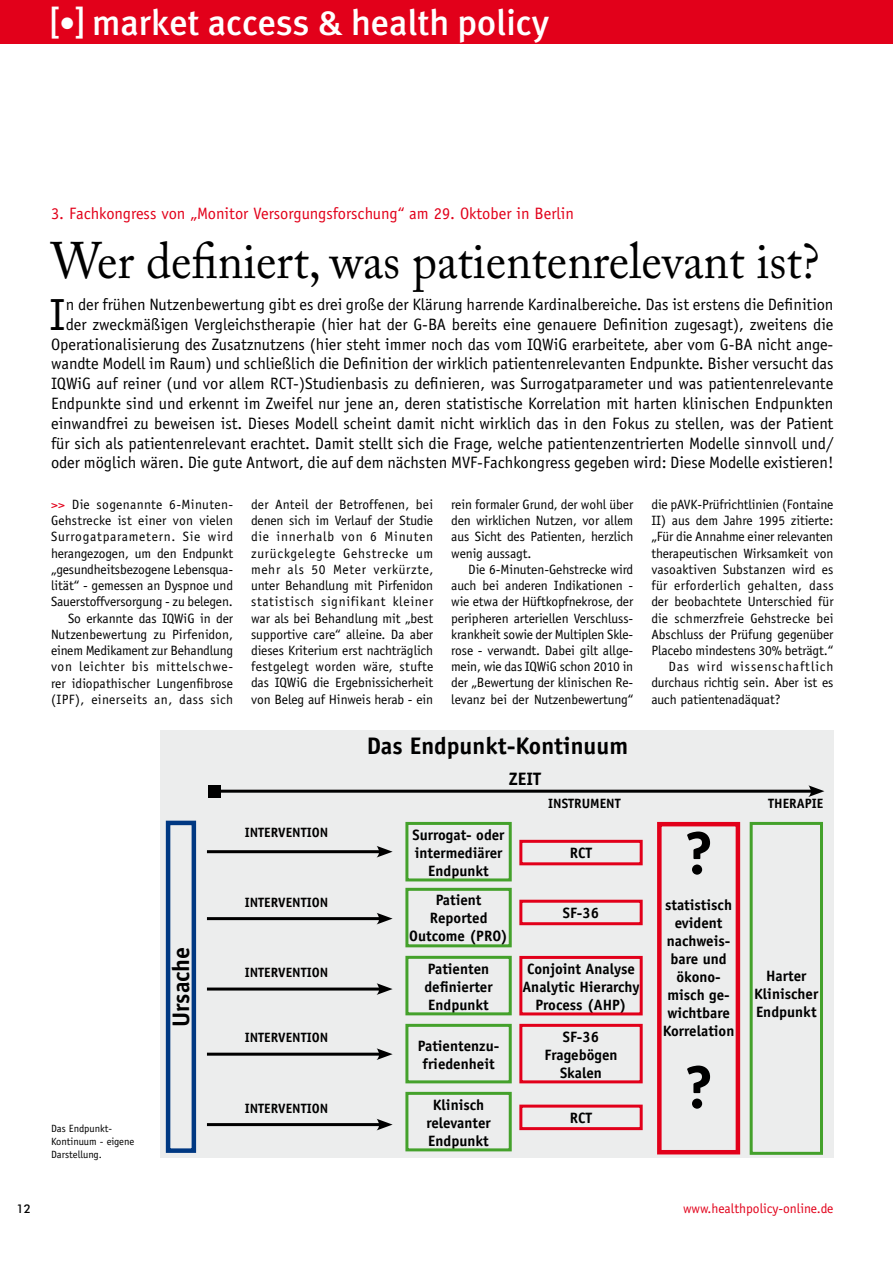
<style>
.page{position:relative;width:893px;height:1263px;background:#fff}
.page>*{position:absolute;margin:0;border:0;box-sizing:border-box;transform-origin:0 0}
.t1{font:700 60px "Officina Sans";color:#000}
.t2{font:51px "Adobe Caslon Pro";color:#000;scale:.94 1}
.t3{font:45.15px "Officina Sans";color:#000}
.t4{font:500 36px "Meta Plus";color:#fff}
.t5{font:700 24px "Officina Sans";color:#000}
.t6{font:700 18px "Officina Sans";color:#000}
.t7{font:16.5px/19.8px "Officina Sans";color:#000;text-align:right}
.t8{font:16.5px "Officina Sans";color:#e2001a}
.t9{font:700 15px/18px "Officina Sans";color:#000;text-align:center}
.t10{font:13.5px/16.2px "Officina Sans";letter-spacing:-.005em;color:#000;text-align:justify}
.t11{font:700 13.5px "Officina Sans";color:#000}
.t12{font:13.5px "Officina Sans";letter-spacing:.03em;color:#000}
.t13{font:13.5px "Officina Sans";color:#e2001a}
.t14{font:13.5px "Officina Sans";letter-spacing:.07em;color:#000}
.t15{font:500 12px "Futura BT";color:#000}
.t16{font:10.5px/12.6px "Officina Sans";color:#000}
.s1{font-size:33px}
.s2{color:#e2001a}
</style>
<div class="page">
<div style="left:0;top:0;width:893px;height:44px;background:#e2001a"></div>
<div style="left:160px;top:730px;width:673px;height:428px;background:#eceded"></div>
<div style="left:166px;top:821px;width:30px;height:332px;border:4px solid #003882"></div>
<div style="left:405px;top:1092px;width:107px;height:59px;border:3px solid #44a12b"></div>
<hr style="left:214px;top:790px;width:600px;height:3px;background:#000">
<div style="left:208px;top:785px;width:12px;height:12px;background:#000"></div>
<svg style="left:808px;top:785px;width:16px;height:12px"></svg>
<div style="left:750px;top:822px;width:73px;height:333px;border:3px solid #44a12b"></div>
<div style="left:405px;top:888px;width:107px;height:59px;border:3px solid #44a12b"></div>
<div style="left:405px;top:822px;width:107px;height:59px;border:3px solid #44a12b"></div>
<div style="left:657px;top:822px;width:83px;height:332px;border:4px solid #e2001a"></div>
<hr style="left:207px;top:850px;width:175px;height:3px;background:#000">
<svg style="left:377px;top:846px;width:16px;height:11px"></svg>
<hr style="left:207px;top:917px;width:175px;height:3px;background:#000">
<svg style="left:377px;top:913px;width:16px;height:11px"></svg>
<div style="left:405px;top:956px;width:107px;height:59px;border:3px solid #44a12b"></div>
<hr style="left:207px;top:1053px;width:175px;height:3px;background:#000">
<svg style="left:377px;top:1048px;width:16px;height:12px"></svg>
<hr style="left:207px;top:1123px;width:175px;height:3px;background:#000">
<svg style="left:377px;top:1119px;width:16px;height:11px"></svg>
<div style="left:405px;top:1024px;width:107px;height:59px;border:3px solid #44a12b"></div>
<hr style="left:207px;top:987px;width:175px;height:3px;background:#000">
<svg style="left:377px;top:983px;width:16px;height:12px"></svg>
<div style="left:519px;top:956px;width:124px;height:59px;border:3px solid #e2001a"></div>
<div style="left:519px;top:900px;width:124px;height:25px;border:3px solid #e2001a"></div>
<div style="left:519px;top:1024px;width:124px;height:59px;border:3px solid #e2001a"></div>
<div style="left:519px;top:1104px;width:124px;height:26px;border:3px solid #e2001a"></div>
<div style="left:519px;top:840px;width:124px;height:25px;border:3px solid #e2001a"></div>
<h3 class="t4" style="left:51px;top:1px;width:500px">[<span class="s1">•</span>] market access &amp; health policy</h3>
<p class="t8" style="left:51px;top:203px;width:524px">3. Fachkongress von „Monitor Versorgungsforschung“ am 29. Oktober in Berlin</p>
<h2 class="t2" style="left:51px;top:230px;width:819px">Wer definiert, was patientenrelevant ist?</h2>
<p class="t7" style="left:51px;top:295px;width:784px">n der frühen Nutzenbewertung gibt es drei große der Klärung harrende Kardinalbereiche. Das ist erstens die Definition der zweckmäßigen Vergleichstherapie (hier hat der G-BA bereits eine genauere Definition zugesagt), zweitens die Operationalisierung des Zusatznutzens (hier steht immer noch das vom IQWiG erarbeitete, aber vom G-BA nicht ange&shy;wandte Modell im Raum) und schließlich die Definition der wirklich patientenrelevanten Endpunkte. Bisher versucht das IQWiG auf reiner (und vor allem RCT-)Studienbasis zu definieren, was Surrogatparameter und was patientenrelevante Endpunkte sind und erkennt im Zweifel nur jene an, deren statistische Korrelation mit harten klinischen Endpunkten einwandfrei zu beweisen ist. Dieses Modell scheint damit nicht wirklich das in den Fokus zu stellen, was der Patient für sich als patientenrelevant erachtet. Damit stellt sich die Frage, welche patientenzentrierten Modelle sinnvoll und/ oder möglich wären. Die gute Antwort, die auf dem nächsten MVF-Fachkongress gegeben wird: Diese Modelle existieren!</p>
<h3 class="t3" style="left:49px;top:288px;width:18px">I</h3>
<p class="t10" style="left:51px;top:496px;width:184px;text-align:right"><span class="s2">&gt;&gt;</span> Die sogenannte 6-Minuten-<br>Gehstrecke ist einer von vielen<br>Surrogatparametern. Sie wird herangezogen, um den Endpunkt „gesundheitsbezogene Lebensqua&shy;lität“ - gemessen an Dyspnoe und<br>Sauerstoffversorgung - zu belegen.<br>So erkannte das IQWiG in der<br>Nutzenbewertung zu Pirfenidon, einem Medikament zur Behandlung von leichter bis mittelschwe&shy;rer idiopathischer Lungenfibrose (IPF), einerseits an, dass sich</p>
<p class="t10" style="left:251px;top:496px;width:184px">der Anteil der Betroffenen, bei denen sich im Verlauf der Studie die innerhalb von 6 Minuten zurückgelegte Gehstrecke um mehr als 50 Meter verkürzte, unter Behandlung mit Pirfenidon statistisch signifikant kleiner war als bei Behandlung mit „best supportive care“ alleine. Da aber dieses Kriterium erst nachträglich festgelegt worden wäre, stufte das IQWiG die Ergebnissicherheit von Beleg auf Hinweis herab - ein</p>
<p class="t10" style="left:451px;top:496px;width:184px">rein formaler Grund, der wohl über den wirklichen Nutzen, vor allem aus Sicht des Patienten, herzlich wenig aussagt.</p>
<p class="t10" style="left:451px;top:561px;width:184px;text-indent:17px">Die 6-Minuten-Gehstrecke wird auch bei anderen Indikationen - wie etwa der Hüftkopfnekrose, der peripheren arteriellen Verschluss&shy;krankheit sowie der Multiplen Skle&shy;rose - verwandt. Dabei gilt allge&shy;mein, wie das IQWiG schon 2010 in der „Bewertung der klinischen Re&shy;levanz bei der Nutzenbewertung“</p>
<h3 class="t5" style="left:367px;top:731px;width:263px">Das Endpunkt-Kontinuum</h3>
<h3 class="t6" style="left:509px;top:768px;width:34px">ZEIT</h3>
<p class="t11" style="left:548px;top:795px;width:74px">INSTRUMENT</p>
<p class="t10" style="left:651px;top:496px;width:184px">die pAVK-Prüfrichtlinien (Fontaine</p>
<p class="t10" style="left:651px;top:512px;width:184px">II) aus dem Jahre 1995 zitierte:</p>
<p class="t10" style="left:651px;top:529px;width:183px">„Für die Annahme einer relevanten</p>
<p class="t10" style="left:651px;top:545px;width:184px">therapeutischen Wirksamkeit von</p>
<p class="t10" style="left:651px;top:561px;width:184px">vasoaktiven Substanzen wird es</p>
<p class="t12" style="left:651px;top:577px;width:184px">für erforderlich gehalten, dass</p>
<p class="t10" style="left:651px;top:594px;width:184px">der beobachtete Unterschied für</p>
<p class="t10" style="left:651px;top:610px;width:184px">die schmerzfreie Gehstrecke bei</p>
<p class="t10" style="left:651px;top:626px;width:184px">Abschluss der Prüfung gegenüber</p>
<p class="t10" style="left:651px;top:642px;width:183px">Placebo mindestens 30% beträgt.“</p>
<p class="t14" style="left:668px;top:659px;width:167px">Das wird wissenschaftlich</p>
<p class="t10" style="left:651px;top:675px;width:184px">durchaus richtig sein. Aber ist es</p>
<p class="t10" style="left:651px;top:691px;width:131px">auch patientenadäquat?</p>
<p class="t11" style="left:768px;top:795px;width:56px">THERAPIE</p>
<h3 class="t5" style="left:166px;top:1027px;width:82px;rotate:-90deg">Ursache</h3>
<p class="t16" style="left:51px;top:1122px;width:85px">Das Endpunkt-<br>Kontinuum - eigene<br>Darstellung.</p>
<p class="t11" style="left:245px;top:824px;width:85px">INTERVENTION</p>
<p class="t11" style="left:245px;top:894px;width:85px">INTERVENTION</p>
<p class="t11" style="left:245px;top:964px;width:85px">INTERVENTION</p>
<p class="t11" style="left:245px;top:1029px;width:85px">INTERVENTION</p>
<p class="t11" style="left:245px;top:1100px;width:85px">INTERVENTION</p>
<p class="t9" style="left:413px;top:825px;width:93px">Surrogat- oder intermediärer<br>Endpunkt</p>
<h1 class="t1" style="left:684px;top:816px;width:31px">?</h1>
<p class="t9" style="left:663px;top:895px;width:73px">statistisch evident nachweis&shy;bare und ökono&shy;misch ge&shy;wichtbare<br>Korrelation</p>
<h1 class="t1" style="left:684px;top:1050px;width:31px">?</h1>
<p class="t9" style="left:570px;top:844px;width:24px">RCT</p>
<p class="t9" style="left:409px;top:891px;width:100px">Patient<br>Reported<br>Outcome (PRO)</p>
<p class="t9" style="left:563px;top:904px;width:38px">SF-36</p>
<p class="t9" style="left:424px;top:959px;width:70px;text-align:left">Patienten definierter<br>Endpunkt</p>
<p class="t9" style="left:522px;top:959px;width:119px">Conjoint Analyse<br>Analytic Hierarchy<br>Process (AHP)</p>
<p class="t9" style="left:544px;top:1027px;width:75px">SF-36<br>Fragebögen<br>Skalen</p>
<p class="t9" style="left:570px;top:1109px;width:24px">RCT</p>
<p class="t9" style="left:418px;top:1036px;width:83px">Patientenzu&shy;friedenheit</p>
<p class="t9" style="left:426px;top:1095px;width:66px">Klinisch relevanter<br>Endpunkt</p>
<p class="t9" style="left:754px;top:966px;width:66px">Harter<br>Klinischer<br>Endpunkt</p>
<p class="t15" style="left:16px;top:1201px;width:16px">12</p>
<p class="t13" style="left:683px;top:1200px;width:152px">www.healthpolicy-online.de</p>
</div>
